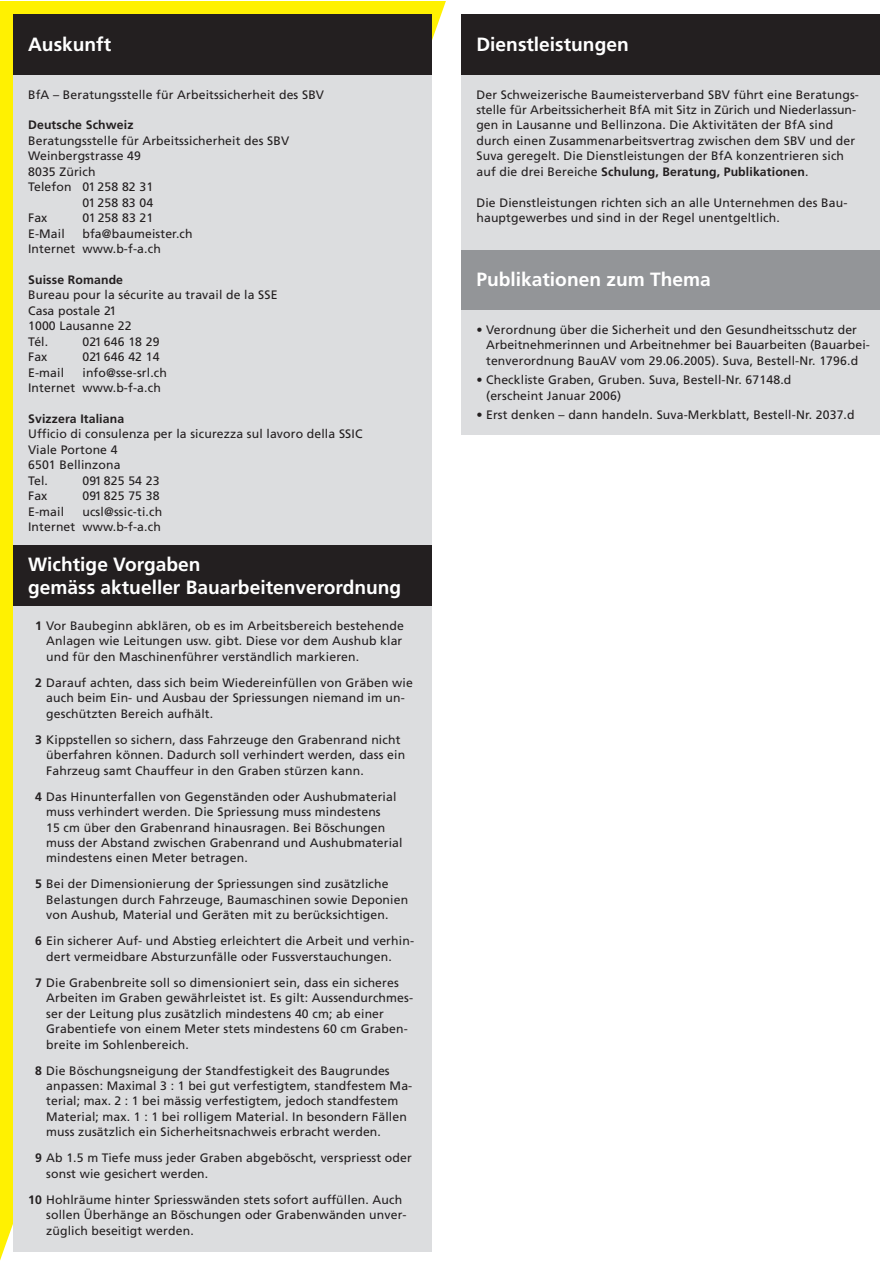
<style>
.page{position:relative;width:893px;height:1263px;background:#fff}
.page>*{position:absolute;margin:0;border:0;box-sizing:border-box;transform-origin:0 0}
.t1{font:700 19.2px/23px "Frutiger";color:#fff}
.t2{font:12.3px/15.5px "Frutiger";letter-spacing:.01em;color:#231f20}
.t3{font:700 12.3px "Frutiger";letter-spacing:.01em;color:#231f20}
.s1{font-weight:700}
</style>
<div class="page">
<svg style="left:0;top:2px;width:446px;height:1259px"></svg>
<div style="left:13px;top:74px;width:418px;height:471px;background:#dcdddf"></div>
<div style="left:13px;top:14px;width:418px;height:60px;background:#231f20"></div>
<div style="left:13px;top:606px;width:418px;height:646px;background:#dcdddf"></div>
<div style="left:13px;top:545px;width:418px;height:61px;background:#231f20"></div>
<div style="left:461px;top:310px;width:418px;height:124px;background:#dcdddf"></div>
<div style="left:461px;top:249px;width:418px;height:61px;background:#939598"></div>
<div style="left:461px;top:74px;width:418px;height:175px;background:#dcdddf"></div>
<div style="left:461px;top:14px;width:418px;height:60px;background:#231f20"></div>
<h1 class="t1" style="left:28px;top:34px;width:85px">Auskunft</h1>
<p class="t2" style="left:28px;top:87px;width:297px">BfA – Beratungsstelle für Arbeitssicherheit des SBV</p>
<p class="t3" style="left:28px;top:120px;width:107px">Deutsche Schweiz</p>
<p class="t2" style="left:28px;top:134px;width:263px">Beratungsstelle für Arbeitssicherheit des SBV</p>
<p class="t2" style="left:28px;top:149px;width:114px">Weinbergstrasse 49</p>
<p class="t2" style="left:28px;top:165px;width:69px">8035 Zürich</p>
<p class="t2" style="left:28px;top:180px;width:127px">Telefon 01 258 82 31</p>
<p class="t2" style="left:82px;top:196px;width:72px">01 258 83 04</p>
<p class="t2" style="left:28px;top:211px;width:21px">Fax</p>
<p class="t2" style="left:82px;top:211px;width:72px">01 258 83 21</p>
<p class="t2" style="left:28px;top:226px;width:38px">E-Mail</p>
<p class="t2" style="left:28px;top:226px;width:166px;text-indent:54px">bfa@baumeister.ch<br>Internet www.b-f-a.ch</p>
<p class="t3" style="left:28px;top:274px;width:96px">Suisse Romande</p>
<p class="t2" style="left:28px;top:288px;width:251px">Bureau pour la sécurite au travail de la SSE<br>Casa postale 21<br>1000 Lausanne 22<br>Tél.</p>
<p class="t2" style="left:82px;top:335px;width:79px">021 646 18 29</p>
<p class="t2" style="left:28px;top:350px;width:21px">Fax</p>
<p class="t2" style="left:82px;top:350px;width:79px">021 646 42 14</p>
<p class="t2" style="left:28px;top:365px;width:38px">E-mail</p>
<p class="t2" style="left:28px;top:365px;width:140px;text-indent:54px">info@sse-srl.ch<br>Internet www.b-f-a.ch</p>
<p class="t3" style="left:28px;top:413px;width:98px">Svizzera Italiana</p>
<p class="t2" style="left:28px;top:427px;width:336px">Ufficio di consulenza per la sicurezza sul lavoro della SSIC<br>Viale Portone 4<br>6501 Bellinzona<br>Tel.</p>
<p class="t2" style="left:82px;top:473px;width:79px">091 825 54 23</p>
<p class="t2" style="left:28px;top:489px;width:21px">Fax</p>
<p class="t2" style="left:82px;top:489px;width:79px">091 825 75 38</p>
<p class="t2" style="left:28px;top:504px;width:38px">E-mail</p>
<p class="t2" style="left:28px;top:504px;width:136px;text-align:right">ucsl@ssic-ti.ch<br>Internet www.b-f-a.ch</p>
<h1 class="t1" style="left:28px;top:554px;width:375px">Wichtige Vorgaben<br>gemäss aktueller Bauarbeitenverordnung</h1>
<p class="t2" style="left:46px;top:619px;width:359px;text-align:justify;text-indent:-11px"><span class="s1">1</span> Vor Baubeginn abklären, ob es im Arbeitsbereich bestehende Anlagen wie Leitungen usw. gibt. Diese vor dem Aushub klar und für den Maschinenführer verständlich markieren.</p>
<p class="t2" style="left:46px;top:676px;width:368px;text-indent:-11px"><span class="s1">2</span> Darauf achten, dass sich beim Wiedereinfüllen von Gräben wie auch beim Ein- und Ausbau der Spriessungen niemand im un&shy;geschützten Bereich aufhält.</p>
<p class="t2" style="left:46px;top:733px;width:360px;text-indent:-11px"><span class="s1">3</span> Kippstellen so sichern, dass Fahrzeuge den Grabenrand nicht überfahren können. Dadurch soll verhindert werden, dass ein<br>Fahrzeug samt Chauffeur in den Graben stürzen kann.</p>
<p class="t2" style="left:46px;top:789px;width:358px;text-indent:-11px"><span class="s1">4</span> Das Hinunterfallen von Gegenständen oder Aushubmaterial muss verhindert werden. Die Spriessung muss mindestens<br>15 cm über den Grabenrand hinausragen. Bei Böschungen muss der Abstand zwischen Grabenrand und Aushubmaterial mindestens einen Meter betragen.</p>
<p class="t2" style="left:46px;top:877px;width:363px;text-indent:-11px"><span class="s1">5</span> Bei der Dimensionierung der Spriessungen sind zusätzliche<br>Belastungen durch Fahrzeuge, Baumaschinen sowie Deponien von Aushub, Material und Geräten mit zu berücksichtigen.</p>
<p class="t2" style="left:46px;top:934px;width:369px;text-indent:-11px"><span class="s1">6</span> Ein sicherer Auf- und Abstieg erleichtert die Arbeit und verhin&shy;dert vermeidbare Absturzunfälle oder Fussverstauchungen.</p>
<p class="t2" style="left:46px;top:976px;width:368px;text-indent:-11px"><span class="s1">7</span> Die Grabenbreite soll so dimensioniert sein, dass ein sicheres Arbeiten im Graben gewährleistet ist. Es gilt: Aussendurchmes&shy;ser der Leitung plus zusätzlich mindestens 40 cm; ab einer Grabentiefe von einem Meter stets mindestens 60 cm Graben&shy;breite im Sohlenbereich.</p>
<p class="t2" style="left:46px;top:1063px;width:368px;text-indent:-11px"><span class="s1">8</span> Die Böschungsneigung der Standfestigkeit des Baugrundes anpassen: Maximal 3 : 1 bei gut verfestigtem, standfestem Ma&shy;terial; max. 2 : 1 bei mässig verfestigtem, jedoch standfestem Material; max. 1 : 1 bei rolligem Material. In besondern Fällen muss zusätzlich ein Sicherheitsnachweis erbracht werden.</p>
<p class="t2" style="left:46px;top:1151px;width:367px;text-indent:-11px"><span class="s1">9</span> Ab 1.5 m Tiefe muss jeder Graben abgeböscht, verspriesst oder sonst wie gesichert werden.</p>
<p class="t2" style="left:46px;top:1193px;width:362px;text-indent:-18px"><span class="s1">10</span> Hohlräume hinter Spriesswänden stets sofort auffüllen. Auch sollen Überhänge an Böschungen oder Grabenwänden unver&shy;züglich beseitigt werden.</p>
<h1 class="t1" style="left:476px;top:34px;width:154px">Dienstleistungen</h1>
<p class="t2" style="left:476px;top:87px;width:384px">Der Schweizerische Baumeisterverband SBV führt eine Beratungs&shy;stelle für Arbeitssicherheit BfA mit Sitz in Zürich und Niederlassun&shy;gen in Lausanne und Bellinzona. Die Aktivitäten der BfA sind durch einen Zusammenarbeitsvertrag zwischen dem SBV und der Suva geregelt. Die Dienstleistungen der BfA konzentrieren sich auf die drei Bereiche <span class="s1">Schulung, Beratung, Publikationen</span>.</p>
<p class="t2" style="left:476px;top:196px;width:372px">Die Dienstleistungen richten sich an alle Unternehmen des Bau&shy;hauptgewerbes und sind in der Regel unentgeltlich.</p>
<h1 class="t1" style="left:476px;top:270px;width:236px">Publikationen zum Thema</h1>
<p class="t2" style="left:486px;top:323px;width:385px;text-indent:-10px">• Verordnung über die Sicherheit und den Gesundheitsschutz der<br>Arbeitnehmerinnen und Arbeitnehmer bei Bauarbeiten (Bauarbei&shy;tenverordnung BauAV vom 29.06.2005). Suva, Bestell-Nr. 1796.d</p>
<p class="t2" style="left:486px;top:373px;width:307px;text-indent:-10px">• Checkliste Graben, Gruben. Suva, Bestell-Nr. 67148.d (erscheint Januar 2006)</p>
<p class="t2" style="left:476px;top:408px;width:380px">• Erst denken – dann handeln. Suva-Merkblatt, Bestell-Nr. 2037.d</p>
</div>
